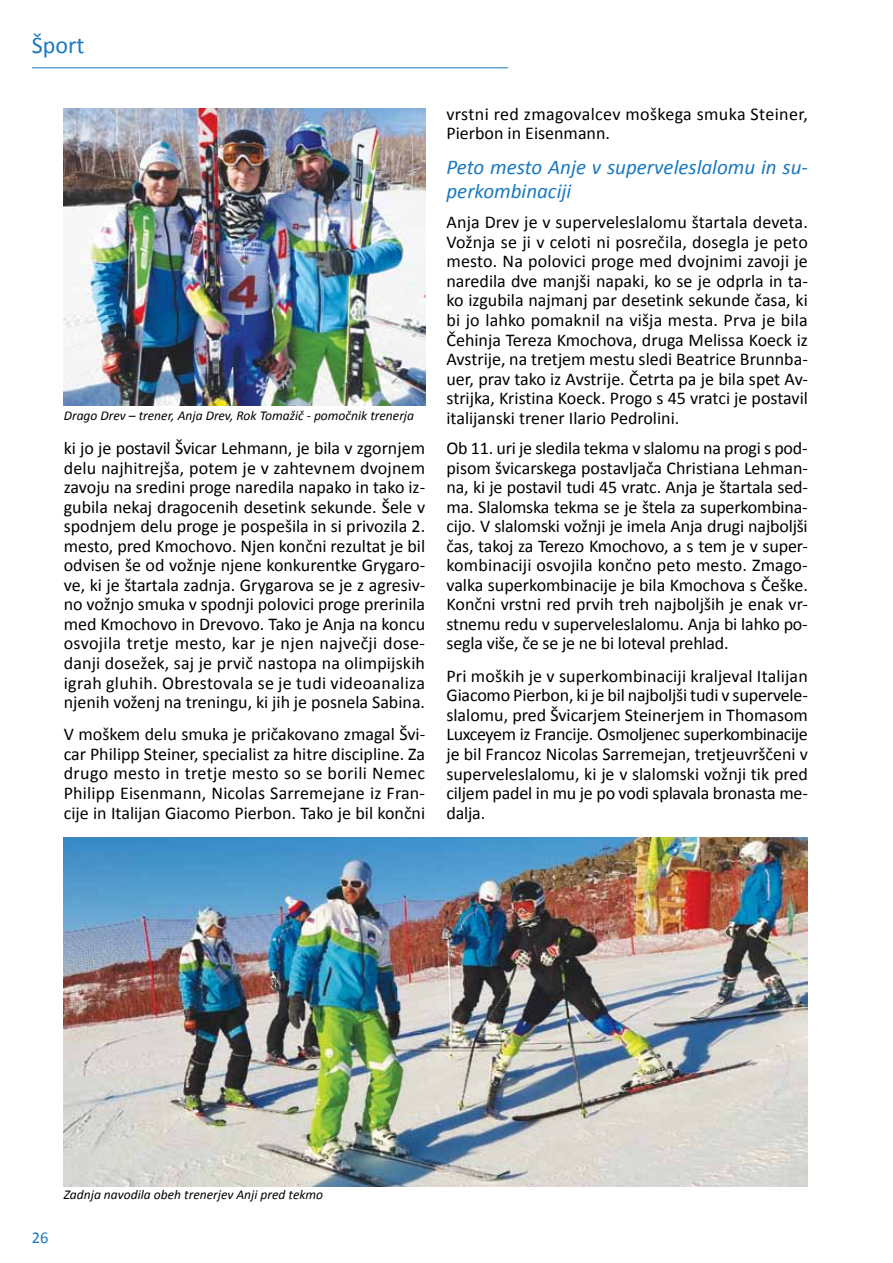
<style>
.page{position:relative;width:893px;height:1263px;background:#fff}
.page>*{position:absolute;margin:0;border:0;box-sizing:border-box;transform-origin:0 0}
.t1{font:24px "Calibri";color:#1a79bf}
.t2{font:italic 21px/24px "Calibri";color:#1a79bf}
.t3{font:18px/19.5px "Calibri";color:#000;text-align:justify}
.t4{font:16.5px "Calibri";color:#1a79bf}
.t5{font:italic 13.5px "Calibri";color:#000}
</style>
<div class="page">
<hr style="left:32px;top:68px;width:476px;height:1px;background:#1a79bf">
<img style="left:64px;top:109px;width:361px;height:296px">
<img style="left:64px;top:838px;width:744px;height:348px">
<h1 class="t1" style="left:32px;top:30px;width:54px">Šport</h1>
<p class="t5" style="left:64px;top:406px;width:352px">Drago Drev – trener, Anja Drev, Rok Tomažič - pomočnik trenerja</p>
<p class="t3" style="left:64px;top:438px;width:363px">ki jo je postavil Švicar Lehmann, je bila v zgornjem delu najhitrejša, potem je v zahtevnem dvojnem zavoju na sredini proge naredila napako in tako iz&shy;gubila nekaj dragocenih desetink sekunde. Šele v spodnjem delu proge je pospešila in si privozila 2. mesto, pred Kmochovo. Njen končni rezultat je bil odvisen še od vožnje njene konkurentke Grygaro&shy;ve, ki je štartala zadnja. Grygarova se je z agresiv&shy;no vožnjo smuka v spodnji polovici proge prerinila med Kmochovo in Drevovo. Tako je Anja na koncu osvojila tretje mesto, kar je njen največji dose&shy;danji dosežek, saj je prvič nastopa na olimpijskih igrah gluhih. Obrestovala se je tudi videoanaliza njenih voženj na treningu, ki jih je posnela Sabina.</p>
<p class="t3" style="left:64px;top:725px;width:363px">V moškem delu smuka je pričakovano zmagal Švi&shy;car Philipp Steiner, specialist za hitre discipline. Za drugo mesto in tretje mesto so se borili Nemec Philipp Eisenmann, Nicolas Sarremejane iz Fran&shy;cije in Italijan Giacomo Pierbon. Tako je bil končni</p>
<p class="t3" style="left:446px;top:104px;width:363px">vrstni red zmagovalcev moškega smuka Steiner,<br>Pierbon in Eisenmann.</p>
<p class="t2" style="left:446px;top:154px;width:363px">Peto mesto Anje v superveleslalomu in su&shy;perkombinaciji</p>
<p class="t3" style="left:446px;top:213px;width:363px">Anja Drev je v superveleslalomu štartala deveta.<br>Vožnja se ji v celoti ni posrečila, dosegla je peto mesto. Na polovici proge med dvojnimi zavoji je naredila dve manjši napaki, ko se je odprla in ta&shy;ko izgubila najmanj par desetink sekunde časa, ki bi jo lahko pomaknil na višja mesta. Prva je bila Čehinja Tereza Kmochova, druga Melissa Koeck iz Avstrije, na tretjem mestu sledi Beatrice Brunnba&shy;uer, prav tako iz Avstrije. Četrta pa je bila spet Av&shy;strijka, Kristina Koeck. Progo s 45 vratci je postavil italijanski trener Ilario Pedrolini.</p>
<p class="t3" style="left:446px;top:438px;width:363px">Ob 11. uri je sledila tekma v slalomu na progi s pod&shy;pisom švicarskega postavljača Christiana Lehman&shy;na, ki je postavil tudi 45 vratc. Anja je štartala sed&shy;ma. Slalomska tekma se je štela za superkombina&shy;cijo. V slalomski vožnji je imela Anja drugi najboljši čas, takoj za Terezo Kmochovo, a s tem je v super&shy;kombinaciji osvojila končno peto mesto. Zmago&shy;valka superkombinacije je bila Kmochova s Češke.<br>Končni vrstni red prvih treh najboljših je enak vr&shy;stnemu redu v superveleslalomu. Anja bi lahko po&shy;segla više, če se je ne bi loteval prehlad.</p>
<p class="t3" style="left:446px;top:666px;width:363px">Pri moških je v superkombinaciji kraljeval Italijan Giacomo Pierbon, ki je bil najboljši tudi v supervele&shy;slalomu, pred Švicarjem Steinerjem in Thomasom Luxceyem iz Francije. Osmoljenec superkombinacije je bil Francoz Nicolas Sarremejan, tretjeuvrščeni v superveleslalomu, ki je v slalomski vožnji tik pred ciljem padel in mu je po vodi splavala bronasta me&shy;dalja.</p>
<p class="t4" style="left:32px;top:1227px;width:18px">26</p>
<p class="t5" style="left:64px;top:1185px;width:261px">Zadnja navodila obeh trenerjev Anji pred tekmo</p>
</div>
